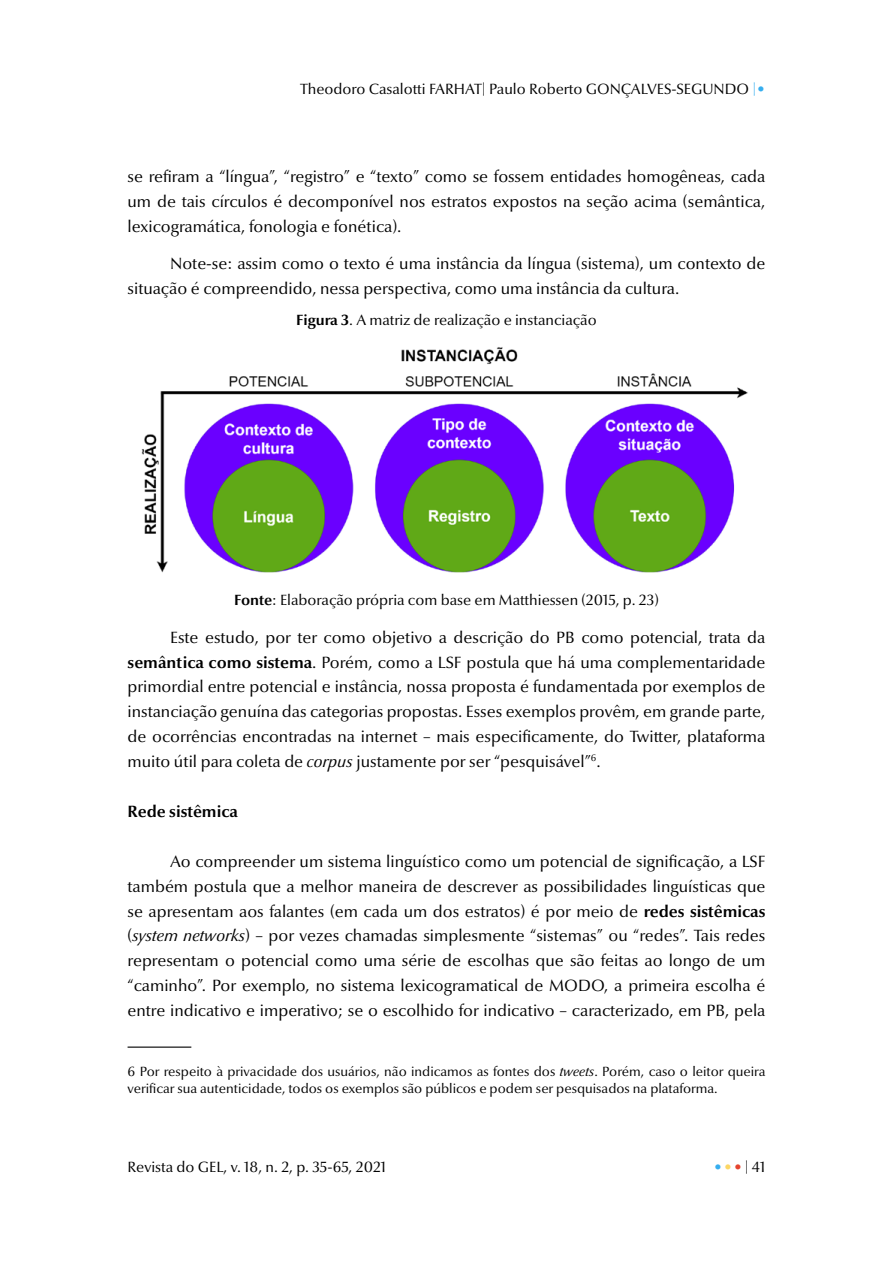
<style>
.page{position:relative;width:893px;height:1263px;background:#fff}
.page>*{position:absolute;margin:0;border:0;box-sizing:border-box;transform-origin:0 0}
.t1{font:16.5px/24.8px "Optima Nova LT Pro";color:#000;text-align:justify}
.t2{font:700 16.5px "Optima Nova LT Pro";color:#000}
.t3{font:15px "Optima Nova LT Pro";color:#000}
.t4{font:13.5px/16.5px "Optima Nova LT Pro";color:#000}
.s1{color:#36aeef}
.s2{font-weight:700}
.s3{font-style:italic}
.s4{color:#fcd765}
.s5{color:#e5442e}
</style>
<div class="page">
<img style="left:141px;top:347px;width:607px;height:226px">
<hr style="left:128px;top:1046px;width:63px;height:2px;background:#000">
<p class="t3" style="left:300px;top:80px;width:467px">Theodoro Casalotti FARHAT| Paulo Roberto GONÇALVES-SEGUNDO <span class="s1">|•</span></p>
<p class="t1" style="left:128px;top:164px;width:639px">se refiram a “língua”, “registro” e “texto” como se fossem entidades homogêneas, cada um de tais círculos é decomponível nos estratos expostos na seção acima (semântica, lexicogramática, fonologia e fonética).</p>
<p class="t1" style="left:128px;top:251px;width:639px;text-indent:43px">Note-se: assim como o texto é uma instância da língua (sistema), um contexto de situação é compreendido, nessa perspectiva, como uma instância da cultura.</p>
<p class="t3" style="left:296px;top:310px;width:302px"><span class="s2">Figura 3</span>. A matriz de realização e instanciação</p>
<p class="t3" style="left:234px;top:591px;width:426px"><span class="s2">Fonte</span>: Elaboração própria com base em Matthiessen (2015, p. 23)</p>
<p class="t1" style="left:128px;top:625px;width:639px;text-indent:43px">Este estudo, por ter como objetivo a descrição do PB como potencial, trata da <span class="s2">semântica como sistema</span>. Porém, como a LSF postula que há uma complementaridade primordial entre potencial e instância, nossa proposta é fundamentada por exemplos de instanciação genuína das categorias propostas. Esses exemplos provêm, em grande parte, de ocorrências encontradas na internet – mais especificamente, do Twitter, plataforma muito útil para coleta de <span class="s3">corpus</span> justamente por ser “pesquisável”<sup>6</sup>.</p>
<p class="t2" style="left:128px;top:801px;width:112px">Rede sistêmica</p>
<p class="t1" style="left:128px;top:849px;width:639px;text-indent:43px">Ao compreender um sistema linguístico como um potencial de significação, a LSF também postula que a melhor maneira de descrever as possibilidades linguísticas que se apresentam aos falantes (em cada um dos estratos) é por meio de <span class="s2">redes sistêmicas </span>(<span class="s3">system networks</span>) – por vezes chamadas simplesmente “sistemas” ou “redes”. Tais redes representam o potencial como uma série de escolhas que são feitas ao longo de um “caminho”. Por exemplo, no sistema lexicogramatical de MODO, a primeira escolha é entre indicativo e imperativo; se o escolhido for indicativo – caracterizado, em PB, pela</p>
<p class="t4" style="left:128px;top:1063px;width:639px">6 Por respeito à privacidade dos usuários, não indicamos as fontes dos <span class="s3">tweets</span>. Porém, caso o leitor queira verificar sua autenticidade, todos os exemplos são públicos e podem ser pesquisados na plataforma.</p>
<p class="t3" style="left:128px;top:1158px;width:260px">Revista do GEL, v. 18, n. 2, p. 35-65, 2021</p>
<p class="t3" style="left:714px;top:1158px;width:53px"><span class="s1">•</span><span class="s4">•</span><span class="s5">•</span> | 41</p>
</div>
